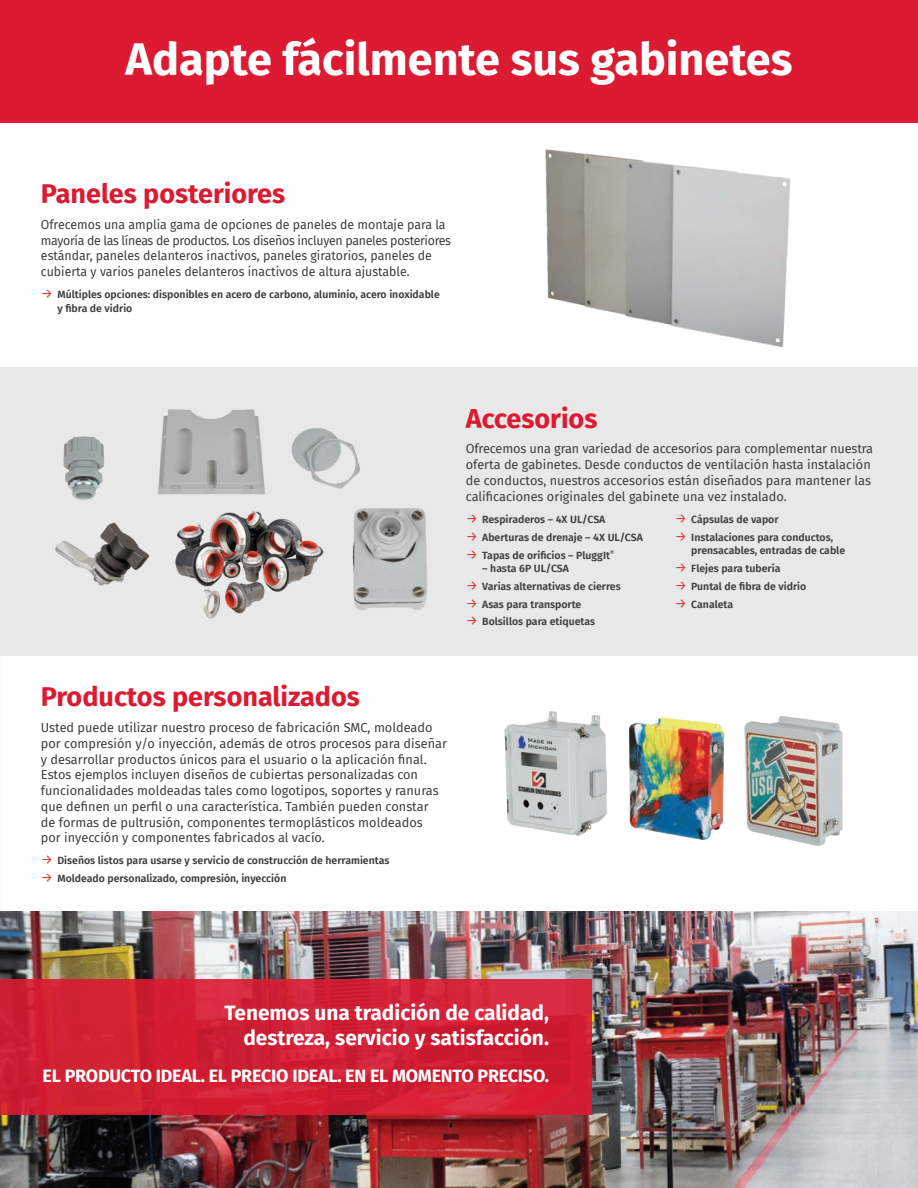
<style>
.page{position:relative;width:918px;height:1188px;background:#fff}
.page>*{position:absolute;margin:0;border:0;box-sizing:border-box;transform-origin:0 0}
.t1{font:700 45px "Fira Sans";color:#fff}
.t2{font:700 27px "Fira Sans";color:#dc1a32}
.t3{font:700 20.85px/24.6px "Fira Sans";color:#fff;text-align:right}
.t4{font:700 17.85px "Fira Sans";letter-spacing:-.01em;color:#fff}
.t5{font:12.75px/15.8px "Fira Sans";color:#3e3e3f}
.t6{font:600 10.5px/13.5px "Fira Sans";color:#3e3e3f}
.s1{font-weight:400;font-size:13.5px;color:#df3a3d}
</style>
<div class="page">
<div style="left:0;top:367px;width:918px;height:288px;background:#e7e8e7"></div>
<div style="left:0;top:0;width:918px;height:122px;background:#dc1a32"></div>
<img style="left:545px;top:149px;width:246px;height:199px">
<img style="left:158px;top:409px;width:107px;height:86px">
<img style="left:63px;top:436px;width:41px;height:64px">
<img style="left:55px;top:522px;width:94px;height:64px">
<img style="left:291px;top:428px;width:69px;height:61px">
<img style="left:175px;top:510px;width:149px;height:109px">
<img style="left:352px;top:508px;width:75px;height:102px">
<img style="left:629px;top:717px;width:96px;height:123px">
<img style="left:744px;top:716px;width:99px;height:130px">
<img style="left:504px;top:711px;width:103px;height:125px">
<img style="left:0;top:912px;width:918px;height:276px">
<div style="left:0;top:979px;width:592px;height:135px;background:linear-gradient(to right,#d12033,#d32037)"></div>
<h1 class="t1" style="left:125px;top:21px;width:669px">Adapte fácilmente sus gabinetes</h1>
<h2 class="t2" style="left:41px;top:171px;width:246px">Paneles posteriores</h2>
<p class="t5" style="left:41px;top:216px;width:412px">Ofrecemos una amplia gama de opciones de paneles de montaje para la mayoría de las líneas de productos. Los diseños incluyen paneles posteriores estándar, paneles delanteros inactivos, paneles giratorios, paneles de cubierta y varios paneles delanteros inactivos de altura ajustable.</p>
<p class="t6" style="left:57px;top:287px;width:384px;text-indent:-17px"><span class="s1">→</span> Múltiples opciones: disponibles en acero de carbono, aluminio, acero inoxidable y fibra de vidrio</p>
<h2 class="t2" style="left:466px;top:395px;width:133px">Accesorios</h2>
<p class="t5" style="left:466px;top:441px;width:409px">Ofrecemos una gran variedad de accesorios para complementar nuestra oferta de gabinetes. Desde conductos de ventilación hasta instalación de conductos, nuestros accesorios están diseñados para mantener las calificaciones originales del gabinete una vez instalado.</p>
<p class="t6" style="left:466px;top:512px;width:141px"><span class="s1">→</span> Respiraderos – 4X UL/CSA</p>
<p class="t6" style="left:466px;top:530px;width:179px"><span class="s1">→</span> Aberturas de drenaje – 4X UL/CSA</p>
<p class="t6" style="left:466px;top:547px;width:150px"><span class="s1">→</span> Tapas de orificios – PluggIt<sup>®</sup></p>
<p class="t6" style="left:482px;top:561px;width:88px">– hasta 6P UL/CSA</p>
<p class="t6" style="left:466px;top:579px;width:157px"><span class="s1">→</span> Varias alternativas de cierres</p>
<p class="t6" style="left:466px;top:597px;width:117px"><span class="s1">→</span> Asas para transporte</p>
<p class="t6" style="left:466px;top:614px;width:131px"><span class="s1">→</span> Bolsillos para etiquetas</p>
<p class="t6" style="left:675px;top:512px;width:105px"><span class="s1">→</span> Cápsulas de vapor</p>
<p class="t6" style="left:691px;top:530px;width:155px;text-indent:-16px"><span class="s1">→</span> Instalaciones para conductos, prensacables, entradas de cable</p>
<p class="t6" style="left:675px;top:561px;width:107px"><span class="s1">→</span> Flejes para tubería</p>
<p class="t6" style="left:675px;top:579px;width:133px"><span class="s1">→</span> Puntal de fibra de vidrio</p>
<p class="t6" style="left:675px;top:597px;width:60px"><span class="s1">→</span> Canaleta</p>
<h2 class="t2" style="left:41px;top:674px;width:321px">Productos personalizados</h2>
<p class="t5" style="left:41px;top:719px;width:408px">Usted puede utilizar nuestro proceso de fabricación SMC, moldeado por compresión y/o inyección, además de otros procesos para diseñar y desarrollar productos únicos para el usuario o la aplicación final.<br>Estos ejemplos incluyen diseños de cubiertas personalizadas con funcionalidades moldeadas tales como logotipos, soportes y ranuras que definen un perfil o una característica. También pueden constar<br>de formas de pultrusión, componentes termoplásticos moldeados<br>por inyección y componentes fabricados al vacío.</p>
<p class="t6" style="left:41px;top:853px;width:350px"><span class="s1">→</span> Diseños listos para usarse y servicio de construcción de herramientas</p>
<p class="t6" style="left:41px;top:871px;width:247px"><span class="s1">→</span> Moldeado personalizado, compresión, inyección</p>
<h3 class="t3" style="left:224px;top:999px;width:326px">Tenemos una tradición de calidad, destreza, servicio y satisfacción.</h3>
<h3 class="t4" style="left:43px;top:1060px;width:508px">EL PRODUCTO IDEAL. EL PRECIO IDEAL. EN EL MOMENTO PRECISO.</h3>
</div>
